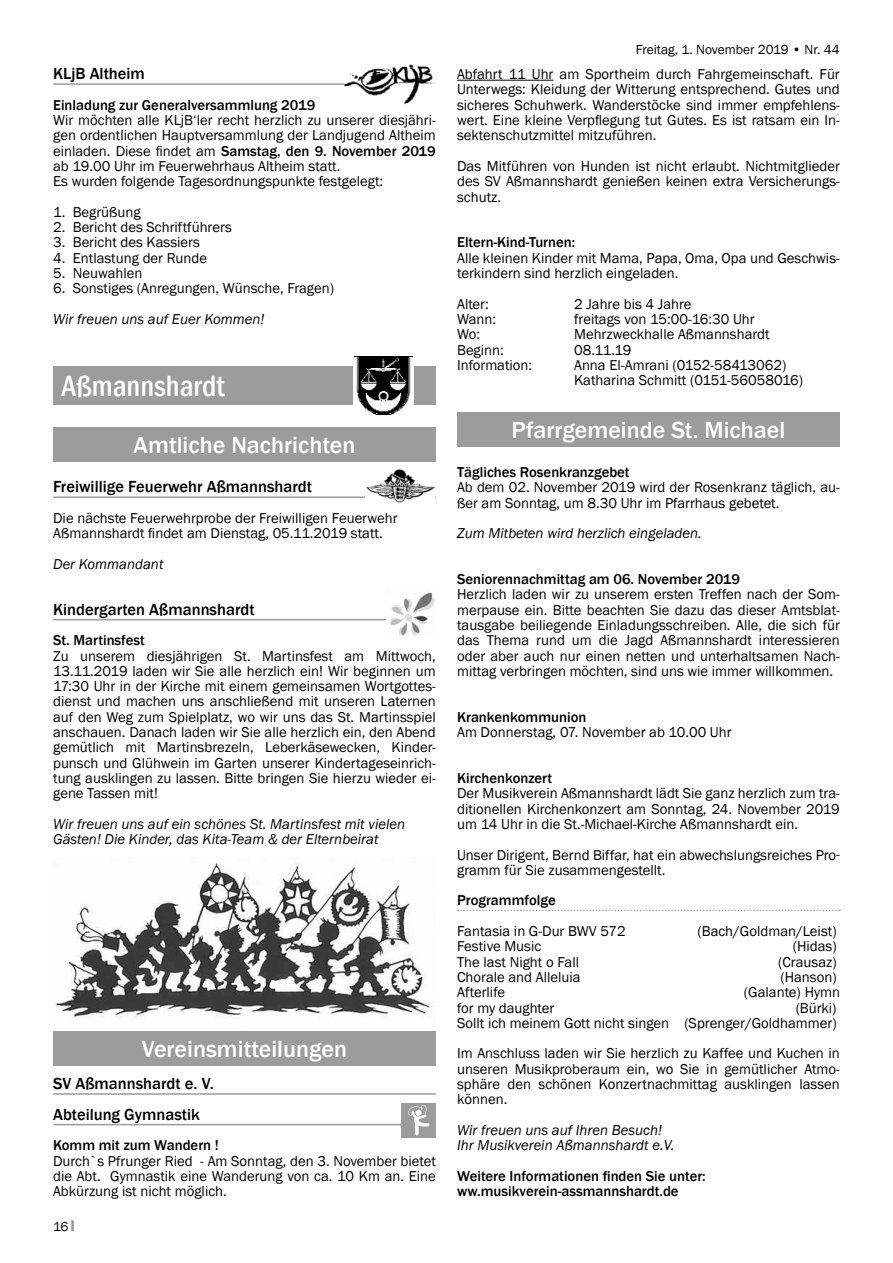
<style>
.page{position:relative;width:893px;height:1263px;background:#fff}
.page>*{position:absolute;margin:0;border:0;box-sizing:border-box;transform-origin:0 0}
.t1{font:500 condensed 30px "Franklin Gothic";color:#fff}
.t2{font:500 24px "Franklin Gothic";color:#fff}
.t3{font:500 16.5px/30.6px "Franklin Gothic";color:#000}
.t4{font:14.7px/15.3px "Franklin Gothic";color:#000;text-align:justify}
.t5{font:500 14.7px/15.3px "Franklin Gothic";color:#000}
.t6{font:italic 14.7px/15.3px "Franklin Gothic";color:#000}
.t7{font:13.5px "Franklin Gothic";color:#000}
.s1{font-weight:500}
.s2{font-family:"Impact";color:#9c9c9d}
</style>
<div class="page">
<hr style="left:457px;top:80px;width:96px;height:1px;background:#000">
<svg style="left:458px;top:910px;width:382px;height:1px"></svg>
<div style="left:457px;top:412px;width:383px;height:34px;background:#9c9c9d"></div>
<hr style="left:53px;top:83px;width:383px;height:2px;background:#9c9c9d">
<hr style="left:53px;top:496px;width:383px;height:2px;background:#9c9c9d">
<hr style="left:53px;top:619px;width:383px;height:1px;background:#9c9c9d">
<hr style="left:53px;top:1093px;width:383px;height:2px;background:#9c9c9d">
<hr style="left:53px;top:1124px;width:383px;height:1px;background:#9c9c9d">
<img style="left:344px;top:64px;width:92px;height:41px">
<div style="left:53px;top:366px;width:383px;height:38px;background:#9c9c9d"></div>
<div style="left:354px;top:353px;width:60px;height:63px;background:linear-gradient(to right,#fff,#fff)"></div>
<img style="left:355px;top:357px;width:57px;height:57px">
<div style="left:53px;top:428px;width:383px;height:34px;background:#9c9c9d"></div>
<img style="left:366px;top:469px;width:69px;height:34px">
<img style="left:386px;top:592px;width:50px;height:44px">
<img style="left:55px;top:863px;width:379px;height:155px">
<div style="left:53px;top:1031px;width:383px;height:34px;background:#9c9c9d"></div>
<div style="left:402px;top:1103px;width:34px;height:34px;background:#9c9c9d"></div>
<svg style="left:408px;top:1105px;width:21px;height:30px"></svg>
<p class="t3" style="left:53px;top:58px;width:93px">KLjB Altheim</p>
<p class="t5" style="left:53px;top:97px;width:264px">Einladung zur Generalversammlung 2019</p>
<p class="t4" style="left:53px;top:113px;width:384px;text-align:left">Wir möchten alle KLjB‘ler recht herzlich zu unserer diesjähri&shy;gen ordentlichen Hauptversammlung der Landjugend Altheim einladen. Diese findet am <span class="s1">Samstag, den 9. November 2019 </span>ab 19.00 Uhr im Feuerwehrhaus Altheim statt.<br>Es wurden folgende Tagesordnungspunkte festgelegt:</p>
<p class="t4" style="left:53px;top:205px;width:89px">1. Begrüßung</p>
<p class="t4" style="left:53px;top:220px;width:180px">2. Bericht des Schriftführers</p>
<p class="t4" style="left:53px;top:235px;width:148px">3. Bericht des Kassiers</p>
<p class="t4" style="left:53px;top:250px;width:155px">4. Entlastung der Runde</p>
<p class="t4" style="left:53px;top:266px;width:91px">5. Neuwahlen</p>
<p class="t4" style="left:53px;top:281px;width:282px">6. Sonstiges (Anregungen, Wünsche, Fragen)</p>
<p class="t6" style="left:53px;top:312px;width:213px">Wir freuen uns auf Euer Kommen!</p>
<h1 class="t1" style="left:62px;top:366px;width:164px">Aßmannshardt</h1>
<h2 class="t2" style="left:134px;top:430px;width:223px">Amtliche Nachrichten</h2>
<p class="t3" style="left:53px;top:472px;width:260px">Freiwillige Feuerwehr Aßmannshardt</p>
<p class="t4" style="left:53px;top:511px;width:346px">Die nächste Feuerwehrprobe der Freiwilligen Feuerwehr<br>Aßmannshardt findet am Dienstag, 05.11.2019 statt.</p>
<p class="t6" style="left:53px;top:556px;width:112px">Der Kommandant</p>
<p class="t3" style="left:53px;top:594px;width:203px">Kindergarten Aßmannshardt</p>
<p class="t5" style="left:53px;top:633px;width:93px">St. Martinsfest</p>
<p class="t4" style="left:53px;top:648px;width:384px">Zu unserem diesjährigen St. Martinsfest am Mittwoch, 13.11.2019 laden wir Sie alle herzlich ein! Wir beginnen um 17:30 Uhr in der Kirche mit einem gemeinsamen Wortgottes&shy;dienst und machen uns anschließend mit unseren Laternen auf den Weg zum Spielplatz, wo wir uns das St. Martinsspiel anschauen. Danach laden wir Sie alle herzlich ein, den Abend gemütlich mit Martinsbrezeln, Leberkäsewecken, Kinder&shy;punsch und Glühwein im Garten unserer Kindertageseinrich&shy;tung ausklingen zu lassen. Bitte bringen Sie hierzu wieder ei&shy;gene Tassen mit!</p>
<p class="t6" style="left:53px;top:817px;width:353px">Wir freuen uns auf ein schönes St. Martinsfest mit vielen<br>Gästen! Die Kinder, das Kita-Team &amp; der Elternbeirat</p>
<h2 class="t2" style="left:142px;top:1034px;width:207px">Vereinsmitteilungen</h2>
<p class="t3" style="left:53px;top:1068px;width:162px">SV Aßmannshardt e. V.<br>Abteilung Gymnastik</p>
<p class="t5" style="left:53px;top:1138px;width:167px">Komm mit zum Wandern !</p>
<p class="t4" style="left:53px;top:1153px;width:384px">Durch`s Pfrunger Ried - Am Sonntag, den 3. November bietet die Abt. Gymnastik eine Wanderung von ca. 10 Km an. Eine Abkürzung ist nicht möglich.</p>
<p class="t7" style="left:53px;top:1218px;width:23px">16 <span class="s2">I</span></p>
<p class="t7" style="left:636px;top:41px;width:205px">Freitag, 1. November 2019 • Nr. 44</p>
<p class="t4" style="left:457px;top:67px;width:384px">Abfahrt 11 Uhr am Sportheim durch Fahrgemeinschaft. Für Unterwegs: Kleidung der Witterung entsprechend. Gutes und sicheres Schuhwerk. Wanderstöcke sind immer empfehlens&shy;wert. Eine kleine Verpflegung tut Gutes. Es ist ratsam ein In&shy;sektenschutzmittel mitzuführen.</p>
<p class="t4" style="left:457px;top:159px;width:384px">Das Mitführen von Hunden ist nicht erlaubt. Nichtmitglieder des SV Aßmannshardt genießen keinen extra Versicherungs&shy;schutz.</p>
<p class="t5" style="left:457px;top:235px;width:120px">Eltern-Kind-Turnen:</p>
<p class="t4" style="left:457px;top:250px;width:384px">Alle kleinen Kinder mit Mama, Papa, Oma, Opa und Geschwis&shy;terkindern sind herzlich eingeladen.</p>
<p class="t4" style="left:457px;top:296px;width:33px">Alter:</p>
<p class="t4" style="left:574px;top:296px;width:119px">2 Jahre bis 4 Jahre</p>
<p class="t4" style="left:457px;top:312px;width:41px">Wann:</p>
<p class="t4" style="left:574px;top:312px;width:182px">freitags von 15:00-16:30 Uhr</p>
<p class="t4" style="left:457px;top:327px;width:24px">Wo:</p>
<p class="t4" style="left:574px;top:327px;width:197px">Mehrzweckhalle Aßmannshardt</p>
<p class="t4" style="left:457px;top:342px;width:48px">Beginn:</p>
<p class="t4" style="left:574px;top:342px;width:59px">08.11.19</p>
<p class="t4" style="left:457px;top:358px;width:77px">Information:</p>
<p class="t4" style="left:574px;top:358px;width:231px">Anna El-Amrani (0152-58413062)<br>Katharina Schmitt (0151-56058016)</p>
<h2 class="t2" style="left:512px;top:415px;width:275px">Pfarrgemeinde St. Michael</h2>
<p class="t5" style="left:457px;top:464px;width:174px">Tägliches Rosenkranzgebet</p>
<p class="t4" style="left:457px;top:480px;width:384px">Ab dem 02. November 2019 wird der Rosenkranz täglich, au&shy;ßer am Sonntag, um 8.30 Uhr im Pfarrhaus gebetet.</p>
<p class="t6" style="left:457px;top:526px;width:246px">Zum Mitbeten wird herzlich eingeladen.</p>
<p class="t5" style="left:457px;top:572px;width:285px">Seniorennachmittag am 06. November 2019</p>
<p class="t4" style="left:457px;top:587px;width:384px">Herzlich laden wir zu unserem ersten Treffen nach der Som&shy;merpause ein. Bitte beachten Sie dazu das dieser Amtsblat&shy;tausgabe beiliegende Einladungsschreiben. Alle, die sich für das Thema rund um die Jagd Aßmannshardt interessieren oder aber auch nur einen netten und unterhaltsamen Nach&shy;mittag verbringen möchten, sind uns wie immer willkommen.</p>
<p class="t5" style="left:457px;top:709px;width:131px">Krankenkommunion</p>
<p class="t4" style="left:457px;top:725px;width:276px">Am Donnerstag, 07. November ab 10.00 Uhr</p>
<p class="t5" style="left:457px;top:770px;width:97px">Kirchenkonzert</p>
<p class="t4" style="left:457px;top:786px;width:384px">Der Musikverein Aßmannshardt lädt Sie ganz herzlich zum tra&shy;ditionellen Kirchenkonzert am Sonntag, 24. November 2019 um 14 Uhr in die St.-Michael-Kirche Aßmannshardt ein.</p>
<p class="t4" style="left:457px;top:847px;width:384px">Unser Dirigent, Bernd Biffar, hat ein abwechslungsreiches Pro&shy;gramm für Sie zusammengestellt.</p>
<p class="t5" style="left:457px;top:893px;width:100px">Programmfolge</p>
<p class="t4" style="left:457px;top:924px;width:170px">Fantasia in G-Dur BWV 572</p>
<p class="t4" style="left:697px;top:924px;width:141px">(Bach/Goldman/Leist)</p>
<p class="t4" style="left:457px;top:939px;width:86px">Festive Music</p>
<p class="t4" style="left:793px;top:939px;width:45px">(Hidas)</p>
<p class="t4" style="left:457px;top:954px;width:123px">The last Night o Fall</p>
<p class="t4" style="left:778px;top:954px;width:60px">(Crausaz)</p>
<p class="t4" style="left:457px;top:970px;width:125px">Chorale and Alleluia</p>
<p class="t4" style="left:780px;top:970px;width:58px">(Hanson)</p>
<p class="t4" style="left:457px;top:985px;width:49px">Afterlife</p>
<p class="t4" style="left:744px;top:985px;width:98px">(Galante) Hymn</p>
<p class="t4" style="left:457px;top:1000px;width:99px">for my daughter</p>
<p class="t4" style="left:457px;top:1000px;width:381px;text-align:right">(Bürki)<br>Sollt ich meinem Gott nicht singen (Sprenger/Goldhammer)</p>
<p class="t4" style="left:457px;top:1046px;width:384px">Im Anschluss laden wir Sie herzlich zu Kaffee und Kuchen in unseren Musikproberaum ein, wo Sie in gemütlicher Atmo&shy;sphäre den schönen Konzertnachmittag ausklingen lassen können.</p>
<p class="t6" style="left:457px;top:1123px;width:219px">Wir freuen uns auf Ihren Besuch!<br>Ihr Musikverein Aßmannshardt e.V.</p>
<p class="t5" style="left:457px;top:1168px;width:250px">Weitere Informationen finden Sie unter: ww.musikverein-assmannshardt.de</p>
</div>
